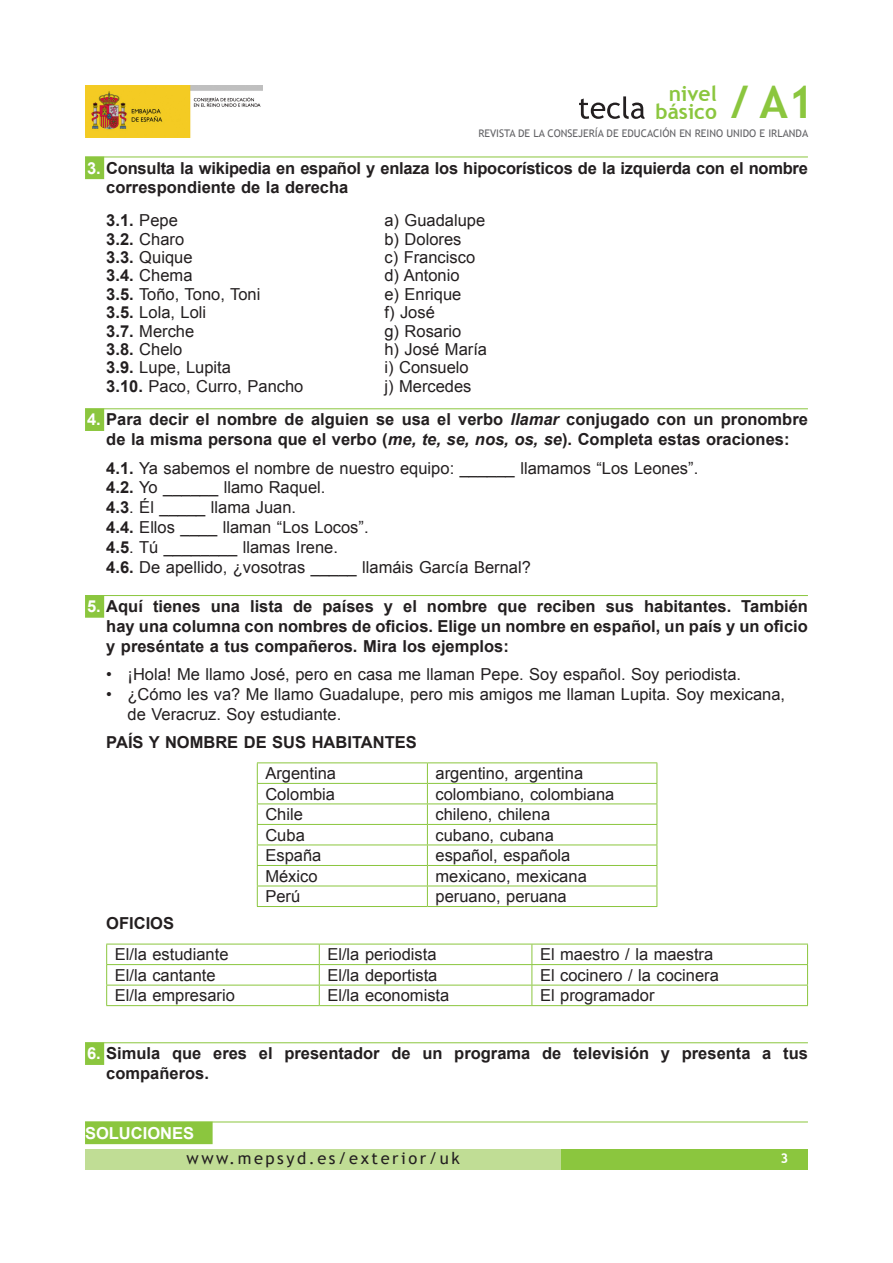
<style>
.page{position:relative;width:893px;height:1263px;background:#fff}
.page>*{position:absolute;margin:0;border:0;box-sizing:border-box;transform-origin:0 0}
.t1{font:700 21px/18px "Trebuchet MS";color:#8bc63e}
.t2{font:16.5px/19.8px "Arial";color:#231f20}
.LADILLO_1{font:700 16.5px/19.8px "Arial";color:#231f20}
.t3{font:16.5px "Trebuchet MS";letter-spacing:.155em;color:#231f20}
.SOLUCIONES{font:700 16.5px "Arial";color:#fff}
.t4{font:700 13.5px "Trebuchet MS";color:#fff}
.t5{font:10.5px "Trebuchet MS";color:#636366}
.s1{font-size:45px}
.s2{color:#fff}
.s3{font-weight:400}
.s4{font-weight:700}
.s5{font-style:italic}
</style>
<div class="page">
<div style="left:85px;top:1149px;width:723px;height:20px;background:#8bc63e"></div>
<div style="left:85px;top:1149px;width:476px;height:20px;background:#c0dd95"></div>
<svg style="left:579px;top:96px;width:65px;height:23px"></svg>
<img style="left:85px;top:85px;width:178px;height:53px">
<div style="left:85px;top:157px;width:19px;height:22px;background:#8bc63e"></div>
<hr style="left:85px;top:157px;width:723px;height:1px;background:#8bc63e">
<div style="left:85px;top:408px;width:19px;height:23px;background:#8bc63e"></div>
<hr style="left:85px;top:408px;width:723px;height:1px;background:#8bc63e">
<div style="left:85px;top:595px;width:19px;height:23px;background:#8bc63e"></div>
<hr style="left:85px;top:595px;width:723px;height:1px;background:#8bc63e">
<div style="left:85px;top:1042px;width:19px;height:23px;background:#8bc63e"></div>
<hr style="left:85px;top:1042px;width:723px;height:1px;background:#8bc63e">
<div style="left:85px;top:1122px;width:128px;height:22px;background:#8bc63e"></div>
<hr style="left:85px;top:1121px;width:723px;height:1px;background:#8bc63e">
<hr style="left:257px;top:762px;width:170px;height:1px;background:#8bc63e">
<hr style="left:427px;top:762px;width:230px;height:1px;background:#8bc63e">
<hr style="left:257px;top:783px;width:170px;height:1px;background:#8bc63e">
<hr style="left:427px;top:783px;width:230px;height:1px;background:#8bc63e">
<hr style="left:257px;top:803px;width:170px;height:1px;background:#8bc63e">
<hr style="left:427px;top:803px;width:230px;height:1px;background:#8bc63e">
<hr style="left:257px;top:824px;width:170px;height:1px;background:#8bc63e">
<hr style="left:427px;top:824px;width:230px;height:1px;background:#8bc63e">
<hr style="left:257px;top:844px;width:170px;height:1px;background:#8bc63e">
<hr style="left:427px;top:844px;width:230px;height:1px;background:#8bc63e">
<hr style="left:257px;top:865px;width:170px;height:1px;background:#8bc63e">
<hr style="left:427px;top:865px;width:230px;height:1px;background:#8bc63e">
<hr style="left:257px;top:886px;width:170px;height:1px;background:#8bc63e">
<svg style="left:257px;top:763px;width:1px;height:143px"></svg>
<hr style="left:427px;top:886px;width:230px;height:1px;background:#8bc63e">
<svg style="left:427px;top:763px;width:1px;height:143px"></svg>
<svg style="left:657px;top:763px;width:1px;height:143px"></svg>
<hr style="left:257px;top:906px;width:170px;height:1px;background:#8bc63e">
<hr style="left:427px;top:906px;width:230px;height:1px;background:#8bc63e">
<hr style="left:106px;top:944px;width:213px;height:1px;background:#8bc63e">
<hr style="left:319px;top:944px;width:213px;height:1px;background:#8bc63e">
<hr style="left:532px;top:944px;width:276px;height:1px;background:#8bc63e">
<hr style="left:106px;top:964px;width:213px;height:1px;background:#8bc63e">
<hr style="left:319px;top:964px;width:213px;height:1px;background:#8bc63e">
<hr style="left:532px;top:964px;width:276px;height:1px;background:#8bc63e">
<hr style="left:106px;top:985px;width:213px;height:1px;background:#8bc63e">
<svg style="left:106px;top:944px;width:1px;height:61px"></svg>
<hr style="left:319px;top:985px;width:213px;height:1px;background:#8bc63e">
<svg style="left:319px;top:944px;width:1px;height:61px"></svg>
<hr style="left:532px;top:985px;width:276px;height:1px;background:#8bc63e">
<svg style="left:531px;top:944px;width:1px;height:61px"></svg>
<svg style="left:807px;top:944px;width:1px;height:61px"></svg>
<hr style="left:106px;top:1005px;width:213px;height:1px;background:#8bc63e">
<hr style="left:319px;top:1005px;width:213px;height:1px;background:#8bc63e">
<hr style="left:532px;top:1005px;width:276px;height:1px;background:#8bc63e">
<p class="t1" style="left:655px;top:84px;width:160px;text-indent:13px">nivel<br>básico <span class="s1">/ A1</span></p>
<p class="t5" style="left:478px;top:128px;width:331px">REVISTA DE LA CONSEJERÍA DE EDUCACIÓN EN REINO UNIDO E IRLANDA</p>
<p class="LADILLO_1" style="left:87px;top:158px;width:722px"><span class="s2">3.</span> Consulta la wikipedia en español y enlaza los hipocorísticos de la izquierda con el nombre</p>
<p class="LADILLO_1" style="left:106px;top:178px;width:244px">correspondiente de la derecha</p>
<p class="LADILLO_1" style="left:106px;top:211px;width:73px">3.1. <span class="s3">Pepe</span></p>
<p class="t2" style="left:384px;top:211px;width:102px">a) Guadalupe</p>
<p class="t2" style="left:106px;top:229px;width:79px"><span class="s4">3.2.</span> Charo</p>
<p class="t2" style="left:384px;top:229px;width:79px">b) Dolores</p>
<p class="t2" style="left:106px;top:248px;width:88px"><span class="s4">3.3.</span> Quique</p>
<p class="t2" style="left:384px;top:248px;width:92px">c) Francisco</p>
<p class="t2" style="left:106px;top:266px;width:88px"><span class="s4">3.4.</span> Chema</p>
<p class="t2" style="left:384px;top:266px;width:77px">d) Antonio</p>
<p class="t2" style="left:106px;top:284px;width:156px"><span class="s4">3.5.</span> Toño, Tono, Toni</p>
<p class="t2" style="left:384px;top:284px;width:79px">e) Enrique</p>
<p class="t2" style="left:106px;top:303px;width:101px"><span class="s4">3.5.</span> Lola, Loli</p>
<p class="t2" style="left:384px;top:303px;width:52px">f) José</p>
<p class="t2" style="left:106px;top:321px;width:90px"><span class="s4">3.7.</span> Merche</p>
<p class="t2" style="left:384px;top:321px;width:79px">g) Rosario</p>
<p class="t2" style="left:106px;top:339px;width:78px"><span class="s4">3.8.</span> Chelo</p>
<p class="t2" style="left:384px;top:339px;width:104px">h) José María</p>
<p class="t2" style="left:106px;top:358px;width:126px"><span class="s4">3.9.</span> Lupe, Lupita</p>
<p class="t2" style="left:384px;top:358px;width:86px">i) Consuelo</p>
<p class="t2" style="left:106px;top:376px;width:199px"><span class="s4">3.10.</span> Paco, Curro, Pancho</p>
<p class="t2" style="left:384px;top:376px;width:89px">j) Mercedes</p>
<p class="LADILLO_1" style="left:87px;top:410px;width:722px"><span class="s2">4.</span> Para decir el nombre de alguien se usa el verbo <span class="s5">llamar</span> conjugado con un pronombre</p>
<p class="LADILLO_1" style="left:106px;top:430px;width:685px">de la misma persona que el verbo (<span class="s5">me, te, se, nos, os, se</span>). Completa estas oraciones:</p>
<p class="t2" style="left:106px;top:458px;width:593px"><span class="s4">4.1.</span> Ya sabemos el nombre de nuestro equipo: ______ llamamos “Los Leones”.</p>
<p class="t2" style="left:106px;top:478px;width:221px"><span class="s4">4.2.</span> Yo ______ llamo Raquel.</p>
<p class="t2" style="left:106px;top:498px;width:191px"><span class="s4">4.3</span>. Él _____ llama Juan.</p>
<p class="t2" style="left:106px;top:517px;width:264px"><span class="s4">4.4.</span> Ellos ____ llaman “Los Locos”.</p>
<p class="t2" style="left:106px;top:537px;width:233px"><span class="s4">4.5</span>. Tú ________ llamas Irene.</p>
<p class="t2" style="left:106px;top:557px;width:426px"><span class="s4">4.6.</span> De apellido, ¿vosotras _____ llamáis García Bernal?</p>
<p class="LADILLO_1" style="left:87px;top:597px;width:722px"><span class="s2">5.</span> Aquí tienes una lista de países y el nombre que reciben sus habitantes. También</p>
<p class="LADILLO_1" style="left:106px;top:617px;width:703px">hay una columna con nombres de oficios. Elige un nombre en español, un país y un oficio y preséntate a tus compañeros. Mira los ejemplos:</p>
<p class="t2" style="left:106px;top:664px;width:636px">• ¡Hola! Me llamo José, pero en casa me llaman Pepe. Soy español. Soy periodista.</p>
<p class="t2" style="left:128px;top:684px;width:659px;text-indent:-21px">• ¿Cómo les va? Me llamo Guadalupe, pero mis amigos me llaman Lupita. Soy mexicana, de Veracruz. Soy estudiante.</p>
<p class="LADILLO_1" style="left:106px;top:733px;width:312px">PAÍS Y NOMBRE DE SUS HABITANTES</p>
<p class="t2" style="left:265px;top:764px;width:72px">Argentina</p>
<p class="t2" style="left:435px;top:764px;width:149px">argentino, argentina</p>
<p class="t2" style="left:265px;top:784px;width:71px">Colombia</p>
<p class="t2" style="left:435px;top:784px;width:180px">colombiano, colombiana</p>
<p class="t2" style="left:265px;top:805px;width:39px">Chile</p>
<p class="t2" style="left:435px;top:805px;width:116px">chileno, chilena</p>
<p class="t2" style="left:265px;top:825px;width:41px">Cuba</p>
<p class="t2" style="left:435px;top:825px;width:120px">cubano, cubana</p>
<p class="t2" style="left:265px;top:846px;width:57px">España</p>
<p class="t2" style="left:435px;top:846px;width:136px">español, española</p>
<p class="t2" style="left:265px;top:866px;width:54px">México</p>
<p class="t2" style="left:435px;top:866px;width:153px">mexicano, mexicana</p>
<p class="t2" style="left:265px;top:887px;width:36px">Perú</p>
<p class="t2" style="left:435px;top:887px;width:133px">peruano, peruana</p>
<p class="LADILLO_1" style="left:106px;top:914px;width:69px">OFICIOS</p>
<p class="t2" style="left:115px;top:945px;width:115px">El/la estudiante</p>
<p class="t2" style="left:327px;top:945px;width:111px">El/la periodista</p>
<p class="t2" style="left:540px;top:945px;width:175px">El maestro / la maestra</p>
<p class="t2" style="left:115px;top:965px;width:102px">El/la cantante</p>
<p class="t2" style="left:327px;top:965px;width:112px">El/la deportista</p>
<p class="t2" style="left:540px;top:965px;width:180px">El cocinero / la cocinera</p>
<p class="t2" style="left:115px;top:986px;width:122px">El/la empresario</p>
<p class="t2" style="left:327px;top:986px;width:123px">El/la economista</p>
<p class="t2" style="left:540px;top:986px;width:116px">El programador</p>
<p class="LADILLO_1" style="left:87px;top:1044px;width:722px"><span class="s2">6.</span> Simula que eres el presentador de un programa de televisión y presenta a tus</p>
<p class="LADILLO_1" style="left:106px;top:1064px;width:104px">compañeros.</p>
<p class="SOLUCIONES" style="left:85px;top:1122px;width:111px">SOLUCIONES</p>
<p class="t3" style="left:187px;top:1148px;width:275px">www.mepsyd.es/exterior/uk</p>
<p class="t4" style="left:780px;top:1149px;width:9px">3</p>
</div>
